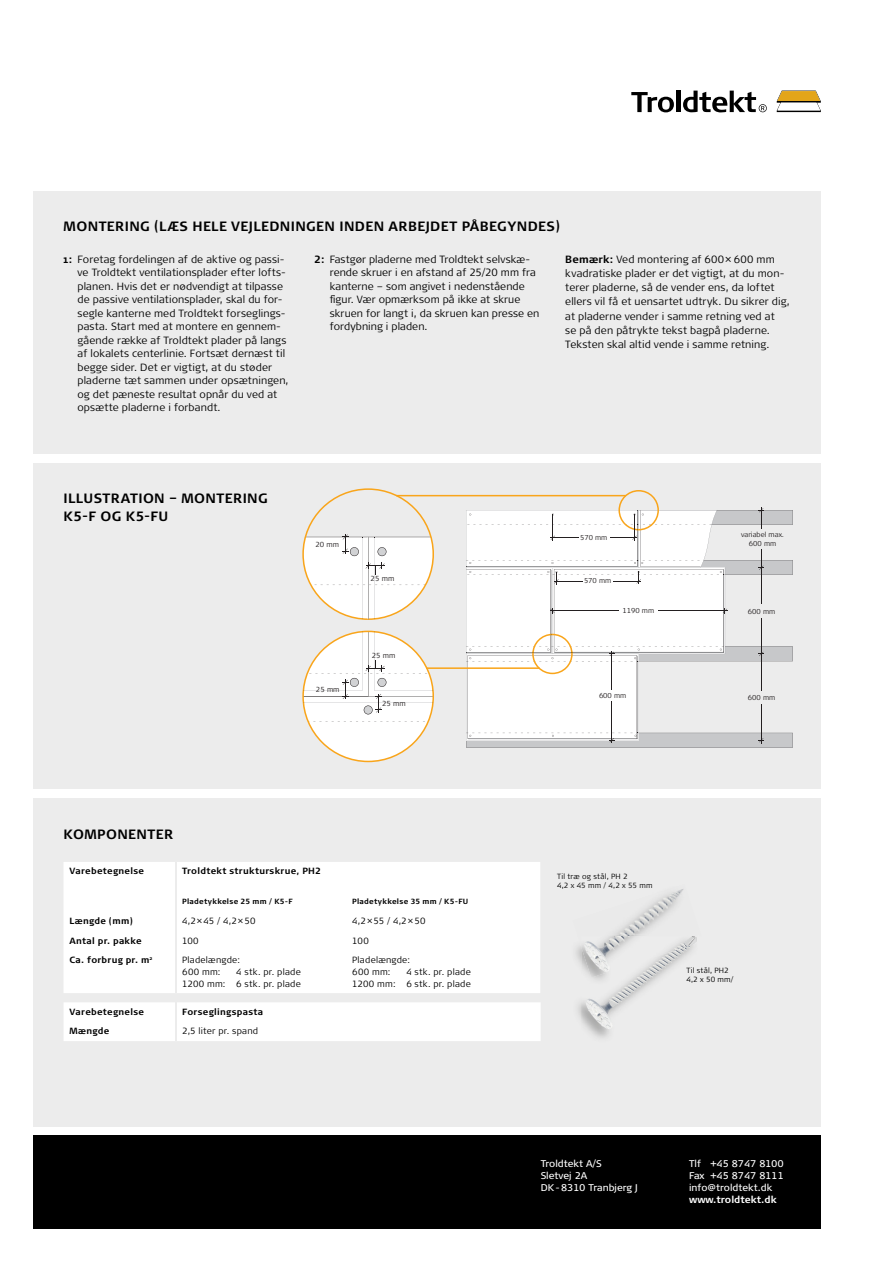
<style>
.page{position:relative;width:893px;height:1263px;background:#fff}
.page>*{position:absolute;margin:0;border:0;box-sizing:border-box;transform-origin:0 0}
.t1{font:700 13.5px/18px "Signa Pro";letter-spacing:.03em;color:#000}
.t2{font:300 10.5px/13.5px "Signa Pro";letter-spacing:.01em;color:#000}
.t3{font:9.75px/12px "Signa Pro";color:#fff}
.t4{font:700 9.75px "Signa Pro";color:#fff}
.t5{font:300 9px/12px "Signa Pro";letter-spacing:.025em;color:#000}
.t6{font:700 9px "Signa Pro";letter-spacing:.03em;color:#000}
.t7{font:300 7.5px/9px "Signa Pro";letter-spacing:.025em;color:#000}
.t8{font:700 7.5px "Signa Pro";letter-spacing:.035em;color:#000}
.t9{font:300 7.35px "Signa Column";color:#231f20}
.t10{font:300 7.05px/9.1px "Signa Column";color:#231f20;text-align:center}
.s1{font-weight:700}
</style>
<div class="page">
<div style="left:34px;top:1135px;width:786px;height:94px;background:#000"></div>
<div style="left:34px;top:191px;width:786px;height:936px;background:#ececec"></div>
<svg style="left:776px;top:91px;width:44px;height:21px"></svg>
<svg style="left:631px;top:92px;width:43px;height:20px"></svg>
<hr style="left:676px;top:91px;width:4px;height:21px;background:#000">
<svg style="left:683px;top:91px;width:83px;height:21px"></svg>
<div style="left:0;top:789px;width:892px;height:8px;background:#fff"></div>
<div style="left:0;top:454px;width:892px;height:8px;background:#fff"></div>
<div style="left:64px;top:1002px;width:476px;height:39px;background:#fff"></div>
<hr style="left:396px;top:495px;width:230px;height:1px;background:#f9a51b">
<hr style="left:426px;top:667px;width:114px;height:2px;background:#f9a51b">
<svg style="left:302px;top:631px;width:132px;height:131px"></svg>
<svg style="left:302px;top:488px;width:132px;height:132px"></svg>
<svg style="left:466px;top:490px;width:326px;height:257px"></svg>
<div style="left:64px;top:862px;width:476px;height:131px;background:#fff"></div>
<hr style="left:175px;top:862px;width:2px;height:30px;background:#ececec">
<hr style="left:175px;top:892px;width:2px;height:20px;background:#ececec">
<svg style="left:175px;top:912px;width:2px;height:19px"></svg>
<hr style="left:175px;top:931px;width:2px;height:20px;background:#ececec">
<hr style="left:175px;top:951px;width:2px;height:42px;background:#ececec">
<img style="left:581px;top:947px;width:112px;height:91px">
<img style="left:581px;top:947px;width:104px;height:39px">
<img style="left:576px;top:947px;width:101px;height:38px">
<img style="left:614px;top:889px;width:70px;height:45px">
<svg style="left:684px;top:936px;width:13px;height:11px"></svg>
<img style="left:612px;top:934px;width:29px;height:2px">
<img style="left:581px;top:936px;width:103px;height:42px">
<p class="t1" style="left:64px;top:218px;width:498px">MONTERING (LÆS HELE VEJLEDNINGEN INDEN ARBEJDET PÅBEGYNDES)</p>
<p class="t2" style="left:77px;top:253px;width:212px;text-indent:-14px"><span class="s1">1:</span> Foretag fordelingen af de aktive og passi&shy;ve Troldtekt ventilationsplader efter lofts&shy;planen. Hvis det er nødvendigt at tilpasse de passive ventilationsplader, skal du for&shy;segle kanterne med Troldtekt forseglings&shy;pasta. Start med at montere en gennem&shy;gående række af Troldtekt plader på langs af lokalets centerlinie. Fortsæt dernæst til begge sider. Det er vigtigt, at du støder pladerne tæt sammen under opsætningen, og det pæneste resultat opnår du ved at opsætte pladerne i forbandt.</p>
<p class="t2" style="left:314px;top:253px;width:217px"><span class="s1">2:</span> Fastgør pladerne med Troldtekt selvskæ-</p>
<p class="t2" style="left:330px;top:266px;width:208px">rende skruer i en afstand af 25/20 mm fra</p>
<p class="t2" style="left:330px;top:280px;width:196px">kanterne – som angivet i nedenstående</p>
<p class="t2" style="left:335px;top:293px;width:186px">gur. Vær opmærksom på ikke at skrue</p>
<p class="t2" style="left:330px;top:307px;width:211px">skruen for langt i, da skruen kan presse en</p>
<p class="t2" style="left:330px;top:320px;width:99px">fordybning i pladen.</p>
<p class="t2" style="left:565px;top:253px;width:226px;line-height:14.2px"><span class="s1">Bemærk:</span> Ved montering af 600 × 600 mm kvadratiske plader er det vigtigt, at du mon&shy;terer pladerne, så de vender ens, da loftet ellers vil få et uensartet udtryk. Du sikrer dig, at pladerne vender i samme retning ved at<br>se på den påtrykte tekst bagpå pladerne.<br>Teksten skal altid vende i samme retning.</p>
<p class="t1" style="left:64px;top:490px;width:206px">ILLUSTRATION – MONTERING<br>K5-F OG K5-FU</p>
<p class="t9" style="left:315px;top:540px;width:25px">20 mm</p>
<p class="t9" style="left:316px;top:685px;width:25px">25 mm</p>
<p class="t9" style="left:370px;top:574px;width:25px">25 mm</p>
<p class="t9" style="left:371px;top:652px;width:25px">25 mm</p>
<p class="t9" style="left:382px;top:699px;width:25px">25 mm</p>
<p class="t10" style="left:580px;top:533px;width:29px">570 mm</p>
<p class="t10" style="left:584px;top:576px;width:29px">570 mm</p>
<p class="t10" style="left:622px;top:606px;width:33px">1190 mm</p>
<p class="t10" style="left:741px;top:530px;width:44px">variabel max.<br>600 mm</p>
<p class="t10" style="left:748px;top:607px;width:29px">600 mm</p>
<p class="t10" style="left:599px;top:691px;width:29px">600 mm</p>
<p class="t10" style="left:748px;top:693px;width:29px">600 mm</p>
<p class="t1" style="left:64px;top:825px;width:111px">KOMPONENTER</p>
<p class="t6" style="left:69px;top:867px;width:76px">Varebetegnelse</p>
<p class="t6" style="left:182px;top:867px;width:140px">Troldtekt strukturskrue, PH2</p>
<p class="t8" style="left:182px;top:897px;width:112px">Pladetykkelse 25 mm / K5-F</p>
<p class="t8" style="left:352px;top:897px;width:118px">Pladetykkelse 35 mm / K5-FU</p>
<p class="t6" style="left:69px;top:916px;width:65px">Længde (mm)</p>
<p class="t5" style="left:182px;top:916px;width:75px">4,2 × 45 / 4,2 × 50</p>
<p class="t5" style="left:352px;top:916px;width:75px">4,2 × 55 / 4,2 × 50</p>
<p class="t6" style="left:69px;top:936px;width:74px">Antal pr. pakke</p>
<p class="t5" style="left:182px;top:935px;width:18px">100</p>
<p class="t5" style="left:352px;top:935px;width:18px">100</p>
<p class="t6" style="left:69px;top:955px;width:84px">Ca. forbrug pr. m<sup>2</sup></p>
<p class="t5" style="left:182px;top:955px;width:59px">Pladelængde:<br>600 mm:</p>
<p class="t5" style="left:352px;top:955px;width:59px">Pladelængde:<br>600 mm:</p>
<p class="t5" style="left:182px;top:967px;width:120px;text-align:right">4 stk. pr. plade<br>1200 mm: 6 stk. pr. plade</p>
<p class="t5" style="left:352px;top:967px;width:120px;text-align:right">4 stk. pr. plade<br>1200 mm: 6 stk. pr. plade</p>
<p class="t6" style="left:70px;top:1007px;width:76px">Varebetegnelse</p>
<p class="t6" style="left:182px;top:1007px;width:82px">Forseglingspasta</p>
<p class="t6" style="left:70px;top:1026px;width:41px">Mængde</p>
<p class="t5" style="left:182px;top:1026px;width:77px">2,5 liter pr. spand</p>
<p class="t7" style="left:557px;top:872px;width:97px">Til træ og stål, PH 2<br>4,2 x 45 mm / 4,2 x 55 mm</p>
<p class="t7" style="left:686px;top:966px;width:49px">Til stål, PH2<br>4,2 x 50 mm/</p>
<p class="t3" style="left:540px;top:1158px;width:99px">Troldtekt A/S<br>Sletvej 2A<br>DK - 8310 Tranbjerg J</p>
<p class="t3" style="left:689px;top:1159px;width:96px;text-align:justify">Tlf +45 8747 8100<br>Fax +45 8747 8111 info@troldtekt.dk</p>
<p class="t4" style="left:689px;top:1195px;width:89px">www.troldtekt.dk</p>
</div>
